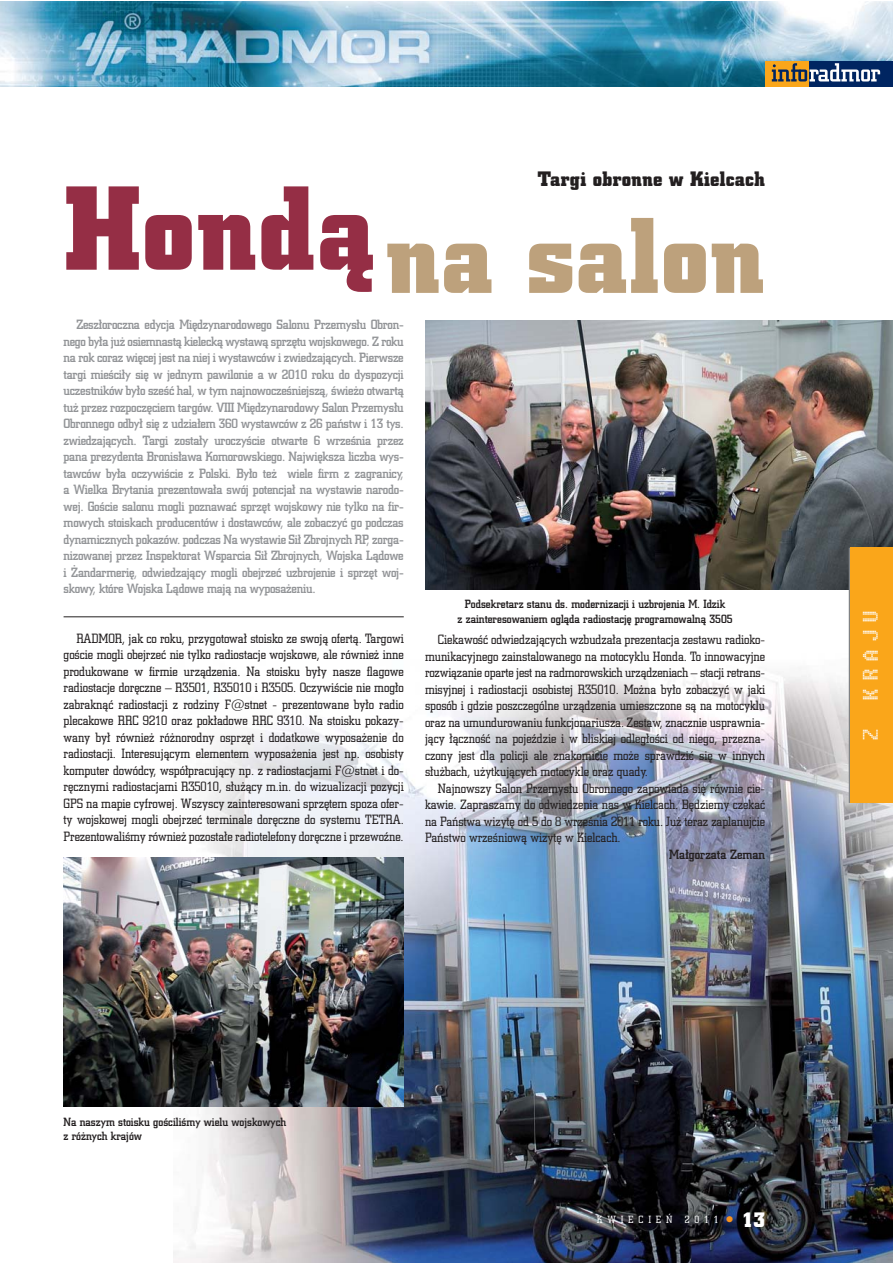
<style>
.page{position:relative;width:893px;height:1263px;background:#fff}
.page>*{position:absolute;margin:0;border:0;box-sizing:border-box;transform-origin:0 0}
.t1{font:700 108px "Square Slabserif 711 PL";color:#bda17c}
.t2{font:700 21px "Square Slabserif 711 PL";color:#231f20}
.t3{font:18px "EFN Mobile Dual";letter-spacing:.36em;color:#fff}
.t4{font:300 13.5px/16.5px "Square Slabserif 711 PL";letter-spacing:-.005em;color:#231f20;text-align:justify}
.t5{font:500 13.5px/16.5px "Square Slabserif 711 PL";letter-spacing:-.02em;color:#939598;text-align:justify}
.t6{font:500 13.5px "Square Slabserif 711 PL";color:#231f20}
.t7{font:500 12px/14.4px "Square Slabserif 711 PL";color:#231f20}
.t8{font:300 10.5px "Square Slabserif 711 PL";letter-spacing:.46em;color:#fff}
.s1{font-weight:700;font-size:21px;color:#f7931d}
.s2{font-weight:700;font-size:21px}
</style>
<div class="page">
<img style="left:174px;top:648px;width:719px;height:615px">
<img style="left:0;top:1px;width:893px;height:85px">
<div style="left:765px;top:61px;width:128px;height:25px;background:#002561"></div>
<div style="left:765px;top:61px;width:43px;height:25px;background:#faa61a"></div>
<svg style="left:772px;top:63px;width:108px;height:18px"></svg>
<hr style="left:64px;top:616px;width:340px;height:1px;background:#231f20">
<img style="left:425px;top:320px;width:468px;height:270px">
<img style="left:64px;top:857px;width:340px;height:250px">
<hr style="left:849px;top:548px;width:3px;height:255px;background:#808284">
<div style="left:850px;top:548px;width:43px;height:255px;background:#faa61a"></div>
<h2 class="t2" style="left:537px;top:172px;width:229px">Targi obronne w Kielcach</h2>
<h1 class="t1" style="left:64px;top:221px;width:703px"><sup>Hondà</sup>na salon</h1>
<p class="t5" style="left:64px;top:318px;width:342px;text-indent:13px">Zesz∏oroczna edycja Mi´dzynarodowego Salonu Przemys∏u Obron&shy;nego by∏a ju˝ osiemnastà kieleckà wystawà sprz´tu wojskowego. Z roku na rok coraz wi´cej jest na niej i wystawców i zwiedzajàcych. Pierwsze targi mieÊci∏y si´ w jednym pawilonie a w 2010 roku do dyspozycji uczestników by∏o szeÊç hal, w tym najnowoczeÊniejszà, Êwie˝o otwartà tu˝ przez rozpocz´ciem targów. VIII Mi´dzynarodowy Salon Przemys∏u Obronnego odby∏ si´ z udzia∏em 360 wystawców z 26 paƒstw i 13 tys. zwiedzajàcych. Targi zosta∏y uroczyÊcie otwarte 6 wrzeÊnia przez pana prezydenta Bronis∏awa Komorowskiego. Najwi´ksza liczba wys&shy;tawców by∏a oczywiÊcie z Polski. By∏o te˝ wiele firm z zagranicy, a Wielka Brytania prezentowa∏a swój potencja∏ na wystawie narodo&shy;wej. GoÊcie salonu mogli poznawaç sprz´t wojskowy nie tylko na fir&shy;mowych stoiskach producentów i dostawców, ale zobaczyç go podczas dynamicznych pokazów. podczas Na wystawie Si∏ Zbrojnych RP, zorga&shy;nizowanej przez Inspektorat Wsparcia Si∏ Zbrojnych, Wojska Làdowe i ˚andarmeri´, odwiedzajàcy mogli obejrzeç uzbrojenie i sprz´t woj&shy;skowy, które Wojska Làdowe majà na wyposa˝eniu.</p>
<p class="t4" style="left:64px;top:631px;width:342px;text-indent:13px">RADMOR, jak co roku, przygotowa∏ stoisko ze swojà ofertà. Targowi goÊcie mogli obejrzeç nie tylko radiostacje wojskowe, ale równie˝ inne produkowane w firmie urzàdzenia. Na stoisku by∏y nasze flagowe radiostacje dor´czne – R3501, R35010 i R3505. OczywiÊcie nie mog∏o zabraknàç radiostacji z rodziny F@stnet - prezentowane by∏o radio plecakowe RRC 9210 oraz pok∏adowe RRC 9310. Na stoisku pokazy&shy;wany by∏ równie˝ ró˝norodny osprz´t i dodatkowe wyposa˝enie do radiostacji. Interesujàcym elementem wyposa˝enia jest np. osobisty komputer dowódcy, wspó∏pracujàcy np. z radiostacjami F@stnet i do&shy;r´cznymi radiostacjami R35010, s∏u˝àcy m.in. do wizualizacji pozycji GPS na mapie cyfrowej. Wszyscy zainteresowani sprz´tem spoza ofer&shy;ty wojskowej mogli obejrzeç terminale dor´czne do systemu TETRA.<br>PrezentowaliÊmy równie˝ pozosta∏e radiotelefony dor´czne i przewoêne.</p>
<p class="t4" style="left:425px;top:632px;width:342px;text-indent:13px">CiekawoÊç odwiedzajàcych wzbudza∏a prezentacja zestawu radioko&shy;munikacyjnego zainstalowanego na motocyklu Honda. To innowacyjne rozwiàzanie oparte jest na radmorowskich urzàdzeniach – stacji retrans&shy;misyjnej i radiostacji osobistej R35010. Mo˝na by∏o zobaczyç w jaki sposób i gdzie poszczególne urzàdzenia umieszczone sà na motocyklu oraz na umundurowaniu funkcjonariusza. Zestaw, znacznie usprawnia&shy;jàcy ∏àcznoÊç na pojeêdzie i w bliskiej odleg∏oÊci od niego, przezna&shy;czony jest dla policji ale znakomicie mo˝e sprawdziç si´ w innych s∏u˝bach, u˝ytkujàcych motocykle oraz quady.</p>
<p class="t7" style="left:458px;top:598px;width:277px;text-align:center">Podsekretarz stanu ds. modernizacji i uzbrojenia M. Idzik<br>z zainteresowaniem oglàda radiostacj´ programowalnà 3505</p>
<p class="t4" style="left:425px;top:781px;width:342px;text-indent:13px">Najnowszy Salon Przemys∏u Obronnego zapowiada si´ równie cie&shy;kawie. Zapraszamy do odwiedzenia nas w Kielcach. B´dziemy czekaç na Paƒstwa wizyt´ od 5 do 8 wrzeÊnia 2011 roku. Ju˝ teraz zaplanujcie Paƒstwo wrzeÊniowà wizyt´ w Kielcach.</p>
<p class="t6" style="left:669px;top:849px;width:97px">Ma∏gorzata Zeman</p>
<h3 class="t3" style="left:863px;top:700px;width:92px;rotate:-90deg">KRAJU</h3>
<h3 class="t3" style="left:863px;top:740px;width:14px;rotate:-90deg">Z</h3>
<p class="t7" style="left:64px;top:1115px;width:224px">Na naszym stoisku goÊciliÊmy wielu wojskowych z ró˝nych krajów</p>
<p class="t8" style="left:597px;top:1216px;width:170px">KWIECIE¡ 2011<span class="s1">•</span><span class="s2">13</span></p>
</div>
